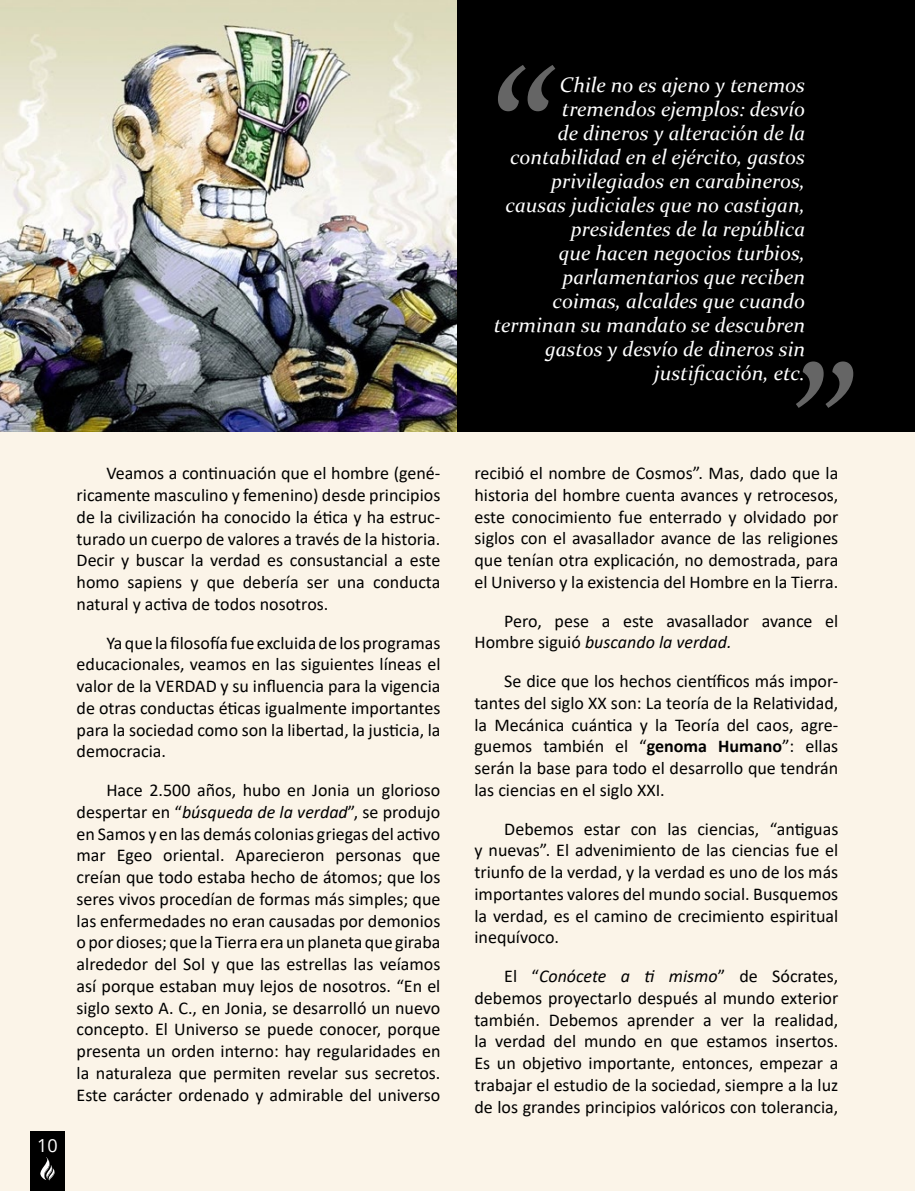
<style>
.page{position:relative;width:915px;height:1191px;background:#fff}
.page>*{position:absolute;margin:0;border:0;box-sizing:border-box;transform-origin:0 0}
.t1{font:italic 21px/24px "Constantia";color:#fff;text-align:right}
.t2{font:18px/21.8px "Calibri";color:#000;text-align:justify}
.t3{font:18px "Open Sans";color:#fff}
.s1{font-style:italic}
.s2{font-weight:700}
</style>
<div class="page">
<div style="left:0;top:0;width:914px;height:1191px;background:#fbf4e8"></div>
<div style="left:31px;top:1131px;width:34px;height:60px;background:#000"></div>
<svg style="left:40px;top:1157px;width:15px;height:23px"></svg>
<img style="left:0;top:0;width:457px;height:432px">
<div style="left:457px;top:0;width:457px;height:432px;background:#000"></div>
<svg style="left:498px;top:65px;width:57px;height:46px"></svg>
<svg style="left:796px;top:361px;width:57px;height:47px"></svg>
<p class="t3" style="left:37px;top:1133px;width:22px">10</p>
<p class="t2" style="left:77px;top:462px;width:365px;text-indent:30px">Veamos a continuación que el hombre (gené&shy;ricamente masculino y femenino) desde principios de la civilización ha conocido la ética y ha estruc&shy;turado un cuerpo de valores a través de la historia.<br>Decir y buscar la verdad es consustancial a este homo sapiens y que debería ser una conducta natural y activa de todos nosotros.</p>
<p class="t2" style="left:77px;top:631px;width:365px;text-indent:30px">Ya que la filosofía fue excluida de los programas educacionales, veamos en las siguientes líneas el valor de la VERDAD y su influencia para la vigencia de otras conductas éticas igualmente importantes para la sociedad como son la libertad, la justicia, la democracia.</p>
<p class="t2" style="left:77px;top:778px;width:365px;text-indent:30px">Hace 2.500 años, hubo en Jonia un glorioso despertar en “<span class="s1">búsqueda de la verdad</span>”, se produjo en Samos y en las demás colonias griegas del activo mar Egeo oriental. Aparecieron personas que creían que todo estaba hecho de átomos; que los seres vivos procedían de formas más simples; que las enfermedades no eran causadas por demonios o por dioses; que la Tierra era un planeta que giraba alrededor del Sol y que las estrellas las veíamos así porque estaban muy lejos de nosotros. “En el siglo sexto A. C., en Jonia, se desarrolló un nuevo concepto. El Universo se puede conocer, porque presenta un orden interno: hay regularidades en la naturaleza que permiten revelar sus secretos.<br>Este carácter ordenado y admirable del universo</p>
<p class="t1" style="left:494px;top:72px;width:312px">Chile no es ajeno y tenemos tremendos ejemplos: desvío<br>de dineros y alteración de la contabilidad en el ejército, gastos privilegiados en carabineros, causas judiciales que no castigan, presidentes de la república<br>que hacen negocios turbios, parlamentarios que reciben coimas, alcaldes que cuando terminan su mandato se descubren gastos y desvío de dineros sin justificación, etc.</p>
<p class="t2" style="left:474px;top:462px;width:365px">recibió el nombre de Cosmos”. Mas, dado que la historia del hombre cuenta avances y retrocesos, este conocimiento fue enterrado y olvidado por siglos con el avasallador avance de las religiones que tenían otra explicación, no demostrada, para el Universo y la existencia del Hombre en la Tierra.</p>
<p class="t2" style="left:474px;top:609px;width:365px;text-indent:30px">Pero, pese a este avasallador avance el<br>Hombre siguió <span class="s1">buscando la verdad.</span></p>
<p class="t2" style="left:474px;top:670px;width:365px;text-indent:30px">Se dice que los hechos científicos más impor&shy;tantes del siglo XX son: La teoría de la Relatividad, la Mecánica cuántica y la Teoría del caos, agre&shy;guemos también el “<span class="s2">genoma Humano</span>”: ellas serán la base para todo el desarrollo que tendrán las ciencias en el siglo XXI.</p>
<p class="t2" style="left:474px;top:817px;width:365px;text-indent:30px">Debemos estar con las ciencias, “antiguas y nuevas”. El advenimiento de las ciencias fue el triunfo de la verdad, y la verdad es uno de los más importantes valores del mundo social. Busquemos la verdad, es el camino de crecimiento espiritual inequívoco.</p>
<p class="t2" style="left:474px;top:965px;width:365px;text-indent:30px">El “<span class="s1">Conócete a ti mismo</span>” de Sócrates, debemos proyectarlo después al mundo exterior también. Debemos aprender a ver la realidad, la verdad del mundo en que estamos insertos.<br>Es un objetivo importante, entonces, empezar a trabajar el estudio de la sociedad, siempre a la luz de los grandes principios valóricos con tolerancia,</p>
</div>
